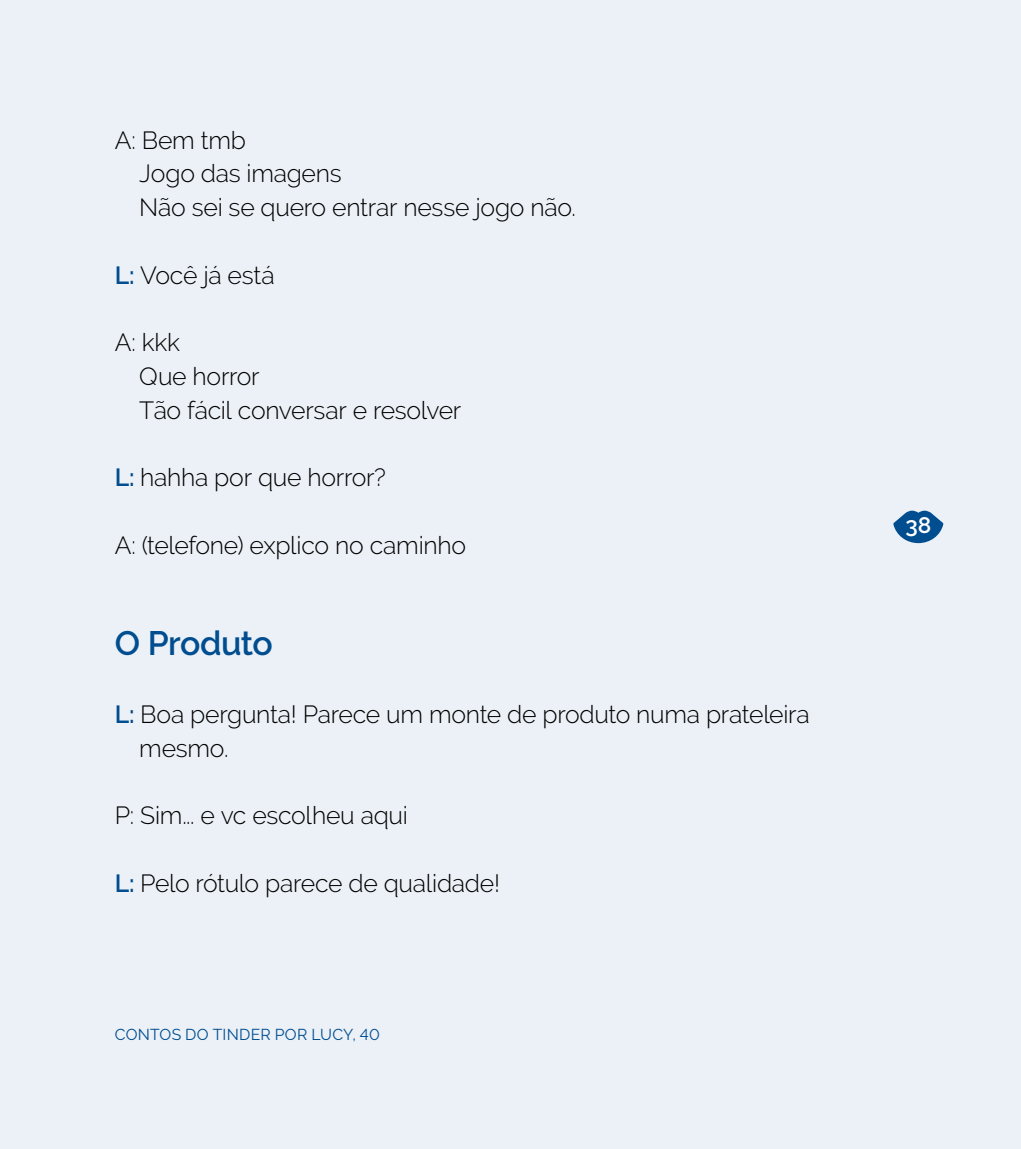
<style>
.page{position:relative;width:1021px;height:1149px;background:#fff}
.page>*{position:absolute;margin:0;border:0;box-sizing:border-box;transform-origin:0 0}
.t1{font:600 33.75px "Raleway";letter-spacing:-.02em;color:#004d90}
.t2{font:300 24.75px/33.8px "Raleway";letter-spacing:-.01em;color:#000}
.t3{font:600 22.5px "Raleway";color:#fff}
.t4{font:15.75px "Raleway";letter-spacing:.02em;color:#004d90}
.s1{font-weight:600;color:#004d90}
</style>
<div class="page">
<div style="left:0;top:0;width:1020px;height:1148px;background:#ebf1f6"></div>
<svg style="left:893px;top:510px;width:50px;height:33px"></svg>
<p class="t2" style="left:139px;top:123px;width:438px;text-indent:-24px">A: Bem tmb<br>Jogo das imagens<br>Não sei se quero entrar nesse jogo não.</p>
<p class="t2" style="left:115px;top:258px;width:161px"><span class="s1">L:</span> Você já está</p>
<p class="t2" style="left:139px;top:325px;width:323px;text-indent:-24px">A: kkk<br>Que horror<br>Tão fácil conversar e resolver</p>
<p class="t2" style="left:115px;top:460px;width:272px"><span class="s1">L:</span> hahha por que horror?</p>
<p class="t2" style="left:115px;top:528px;width:353px">A: (telefone) explico no caminho</p>
<h1 class="t1" style="left:115px;top:624px;width:159px">O Produto</h1>
<p class="t2" style="left:139px;top:697px;width:672px;text-indent:-24px"><span class="s1">L:</span> Boa pergunta! Parece um monte de produto numa prateleira mesmo.</p>
<p class="t2" style="left:115px;top:798px;width:294px">P: Sim... e vc escolheu aqui</p>
<p class="t2" style="left:115px;top:865px;width:386px"><span class="s1">L:</span> Pelo rótulo parece de qualidade!</p>
<p class="t4" style="left:115px;top:1025px;width:266px">CONTOS DO TINDER POR LUCY, 40</p>
<p class="t3" style="left:905px;top:512px;width:27px">38</p>
</div>
